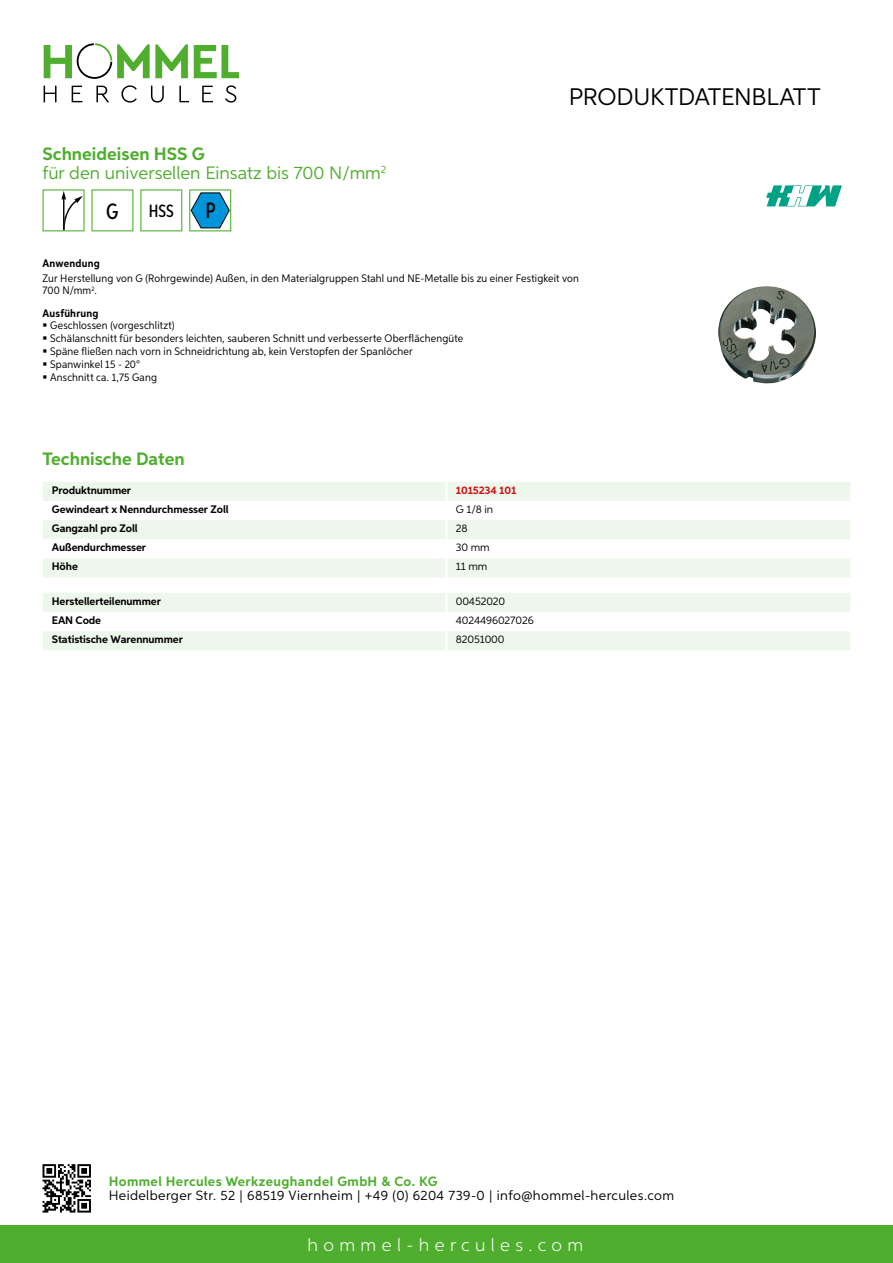
<style>
.page{position:relative;width:893px;height:1263px;background:#fff}
.page>*{position:absolute;margin:0;border:0;box-sizing:border-box;transform-origin:0 0}
.t1{font:24px "Aspira";letter-spacing:-.01em;color:#000}
.t2{font:500 22.2px "Aspira XX Nar";color:#000}
.t3{font:18px/19.8px "Aspira";color:#50ae2f}
.t4{font:300 18px "Aspira";letter-spacing:.3em;color:#fff}
.t5{font:700 18px "Aspira";color:#50ae2f}
.t6{font:500 17.85px "Aspira XX Nar";color:#000}
.t7{font:13.5px "Aspira";letter-spacing:.03em;color:#000}
.t8{font:700 13.5px "Aspira";letter-spacing:.03em;color:#50ae2f}
.t9{font:10.95px/12.8px "Aspira Nar";letter-spacing:.015em;color:#000}
.t10{font:700 10.95px "Aspira";letter-spacing:-.01em;color:#000}
.t11{font:10.95px "Aspira";letter-spacing:-.01em;color:#000}
.t12{font:700 10.95px "Aspira Nar";letter-spacing:.02em;color:#000}
.t13{font:700 10.95px "Aspira";letter-spacing:-.01em;color:#cd1013}
.s1{font-weight:700}
</style>
<div class="page">
<div style="left:0;top:1226px;width:893px;height:37px;background:#50ae2f"></div>
<svg style="left:43px;top:1164px;width:48px;height:48px"></svg>
<svg style="left:194px;top:45px;width:45px;height:33px"></svg>
<svg style="left:44px;top:43px;width:144px;height:36px"></svg>
<svg style="left:44px;top:86px;width:13px;height:16px"></svg>
<svg style="left:72px;top:86px;width:10px;height:16px"></svg>
<svg style="left:96px;top:86px;width:13px;height:16px"></svg>
<svg style="left:121px;top:85px;width:16px;height:18px"></svg>
<svg style="left:151px;top:86px;width:13px;height:17px"></svg>
<svg style="left:179px;top:86px;width:10px;height:16px"></svg>
<svg style="left:202px;top:86px;width:11px;height:16px"></svg>
<svg style="left:225px;top:85px;width:11px;height:18px"></svg>
<div style="left:43px;top:482px;width:807px;height:95px;background:#eef7eb"></div>
<svg style="left:43px;top:501px;width:807px;height:57px"></svg>
<hr style="left:445px;top:482px;width:3px;height:19px;background:#fff">
<hr style="left:445px;top:501px;width:3px;height:19px;background:#fff">
<hr style="left:445px;top:520px;width:3px;height:19px;background:#fff">
<hr style="left:445px;top:539px;width:3px;height:19px;background:#fff">
<hr style="left:445px;top:558px;width:3px;height:19px;background:#fff">
<svg style="left:43px;top:593px;width:807px;height:57px"></svg>
<hr style="left:445px;top:631px;width:3px;height:19px;background:#fff">
<svg style="left:43px;top:189px;width:42px;height:42px"></svg>
<svg style="left:91px;top:189px;width:42px;height:42px"></svg>
<svg style="left:140px;top:189px;width:42px;height:42px"></svg>
<svg style="left:189px;top:189px;width:42px;height:42px"></svg>
<img style="left:718px;top:286px;width:98px;height:98px">
<svg style="left:766px;top:185px;width:76px;height:21px"></svg>
<h3 class="t3" style="left:43px;top:143px;width:345px"><span class="s1">Schneideisen HSS G<br></span>für den universellen Einsatz bis 700 N/mm<sup>2</sup></h3>
<h2 class="t2" style="left:106px;top:197px;width:14px">G</h2>
<h3 class="t6" style="left:149px;top:200px;width:27px">HSS</h3>
<h2 class="t2" style="left:205px;top:197px;width:12px">P</h2>
<h1 class="t1" style="left:569px;top:82px;width:253px">Produktdatenblatt</h1>
<p class="t12" style="left:43px;top:257px;width:59px">Anwendung</p>
<p class="t9" style="left:43px;top:273px;width:538px;line-height:12px">Zur Herstellung von G (Rohrgewinde) Außen, in den Materialgruppen Stahl und NE-Metalle bis zu einer Festigkeit von<br>700 N/mm<sup>2</sup>.</p>
<p class="t12" style="left:43px;top:306px;width:58px">Ausführung</p>
<p class="t9" style="left:50px;top:319px;width:415px">Geschlossen (vorgeschlitzt)<br>Schälanschnitt für besonders leichten, sauberen Schnitt und verbesserte Oberflächengüte Späne fließen nach vorn in Schneidrichtung ab, kein Verstopfen der Spanlöcher Spanwinkel 15 - 20°<br>Anschnitt ca. 1,75 Gang</p>
<h3 class="t5" style="left:43px;top:448px;width:144px">Technische Daten</h3>
<p class="t10" style="left:52px;top:483px;width:81px">Produktnummer</p>
<p class="t13" style="left:456px;top:483px;width:62px">1015234 101</p>
<p class="t10" style="left:52px;top:502px;width:178px">Gewindeart x Nenndurchmesser Zoll</p>
<p class="t11" style="left:456px;top:502px;width:39px">G 1/8 in</p>
<p class="t10" style="left:52px;top:521px;width:87px">Gangzahl pro Zoll</p>
<p class="t11" style="left:456px;top:522px;width:13px">28</p>
<p class="t10" style="left:52px;top:541px;width:96px">Außendurchmesser</p>
<p class="t11" style="left:456px;top:541px;width:35px">30 mm</p>
<p class="t10" style="left:52px;top:560px;width:28px">Höhe</p>
<p class="t11" style="left:456px;top:560px;width:33px">11 mm</p>
<p class="t10" style="left:52px;top:594px;width:111px">Herstellerteilenummer</p>
<p class="t11" style="left:456px;top:594px;width:51px">00452020</p>
<p class="t10" style="left:52px;top:613px;width:51px">EAN Code</p>
<p class="t11" style="left:456px;top:613px;width:79px">4024496027026</p>
<p class="t10" style="left:52px;top:633px;width:132px">Statistische Warennummer</p>
<p class="t11" style="left:456px;top:633px;width:50px">82051000</p>
<p class="t8" style="left:109px;top:1172px;width:330px">Hommel Hercules Werkzeughandel GmbH &amp; Co. KG</p>
<p class="t7" style="left:109px;top:1187px;width:567px">Heidelberger Str. 52 | 68519 Viernheim | +49 (0) 6204 739-0 | info@hommel-hercules.com</p>
<h3 class="t4" style="left:307px;top:1234px;width:277px">hommel-hercules.com</h3>
</div>
